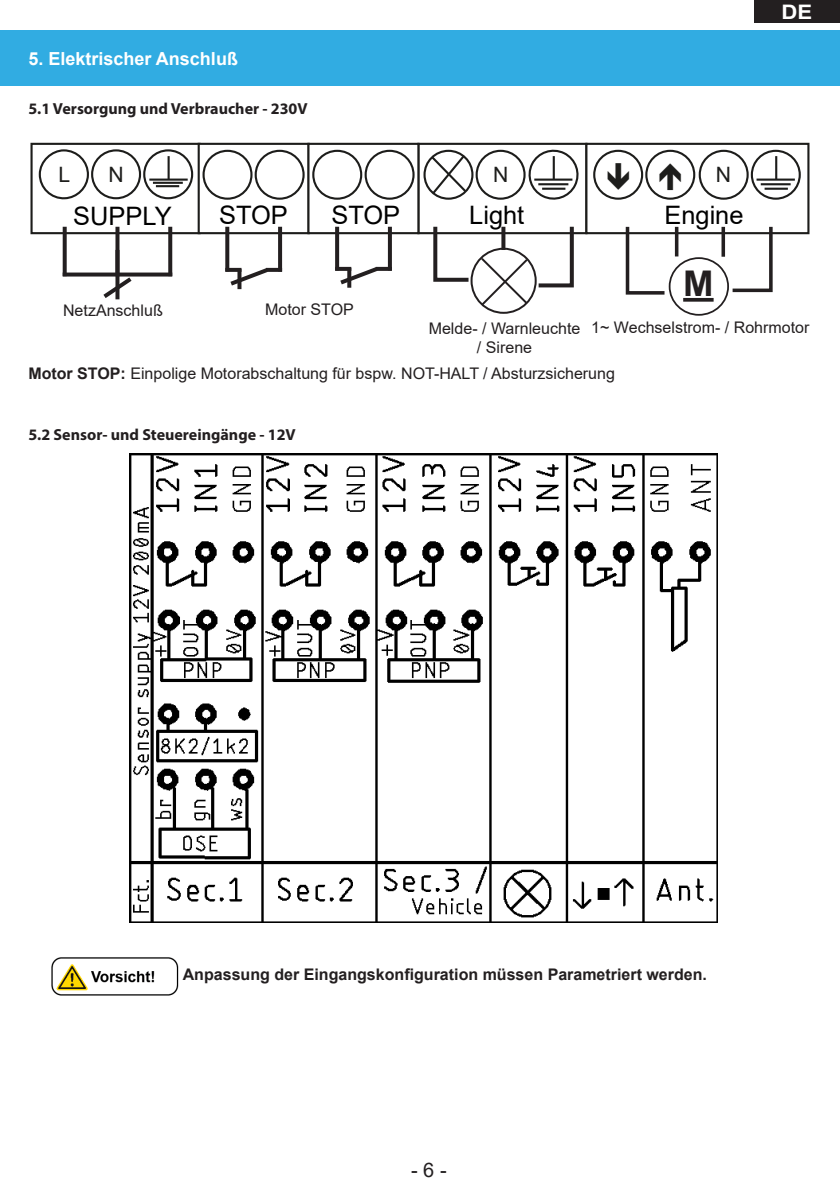
<style>
.page{position:relative;width:840px;height:1191px;background:#fff}
.page>*{position:absolute;margin:0;border:0;box-sizing:border-box;transform-origin:0 0}
.Fließtext{font:700 35.4px "Arial";color:#231f20}
.t1{font:25.4px "Arial";color:#000}
.t2{font:21.2px "Arial";color:#1d1d1b}
.t3{font:20px "Arial";color:#231f20}
.t4{font:700 20px "Arial";color:#fff;scale:1.11 1}
.Überschrift_Balken{font:700 18px "Arial";color:#fff}
.Fließtext-2{font:16px/19.2px "Arial";color:#231f20;text-align:center}
.Kapitelunterpunkte{font:700 16px "Myriad Pro";color:#231f20}
.Fließtext-3{font:700 16px "Arial";color:#231f20}
.s1{font-weight:700}
</style>
<div class="page">
<div style="left:753px;top:0;width:86px;height:23px;background:#231f20"></div>
<img style="left:130px;top:453px;width:586px;height:469px">
<div style="left:30px;top:143px;width:170px;height:91px;border:2px solid #1d1d1b"></div>
<div style="left:417px;top:143px;width:170px;height:91px;border:2px solid #1d1d1b"></div>
<div style="left:585px;top:143px;width:224px;height:91px;border:2px solid #1d1d1b"></div>
<div style="left:197px;top:143px;width:112px;height:91px;border:2px solid #1d1d1b"></div>
<div style="left:307px;top:143px;width:112px;height:91px;border:2px solid #1d1d1b"></div>
<div style="left:202px;top:150px;width:50px;height:50px;border:2px solid #1d1d1b;border-radius:50%"></div>
<div style="left:254px;top:150px;width:50px;height:50px;border:2px solid #1d1d1b;border-radius:50%"></div>
<div style="left:312px;top:150px;width:50px;height:50px;border:2px solid #1d1d1b;border-radius:50%"></div>
<div style="left:364px;top:150px;width:50px;height:50px;border:2px solid #1d1d1b;border-radius:50%"></div>
<svg style="left:38px;top:149px;width:51px;height:51px"></svg>
<div style="left:91px;top:149px;width:50px;height:50px;border:2px solid #1d1d1b;border-radius:50%"></div>
<svg style="left:144px;top:150px;width:48px;height:48px"></svg>
<div style="left:143px;top:149px;width:50px;height:50px;border:2px solid #1d1d1b;border-radius:50%"></div>
<hr style="left:167px;top:156px;width:2px;height:24px;background:#1d1d1b">
<hr style="left:149px;top:178px;width:38px;height:3px;background:#1d1d1b">
<hr style="left:153px;top:182px;width:30px;height:2px;background:#1d1d1b">
<hr style="left:156px;top:185px;width:23px;height:2px;background:#1d1d1b">
<div style="left:593px;top:150px;width:49px;height:50px;border:2px solid #1d1d1b;border-radius:50%"></div>
<div style="left:645px;top:150px;width:50px;height:50px;border:2px solid #1d1d1b;border-radius:50%"></div>
<svg style="left:751px;top:151px;width:48px;height:48px"></svg>
<div style="left:750px;top:150px;width:50px;height:50px;border:2px solid #1d1d1b;border-radius:50%"></div>
<hr style="left:774px;top:156px;width:2px;height:24px;background:#1d1d1b">
<hr style="left:756px;top:178px;width:38px;height:3px;background:#1d1d1b">
<hr style="left:760px;top:183px;width:30px;height:2px;background:#1d1d1b">
<hr style="left:764px;top:188px;width:23px;height:2px;background:#1d1d1b">
<div style="left:698px;top:150px;width:50px;height:50px;border:2px solid #1d1d1b;border-radius:50%"></div>
<svg style="left:424px;top:151px;width:48px;height:48px"></svg>
<div style="left:423px;top:150px;width:50px;height:50px;border:2px solid #1d1d1b;border-radius:50%"></div>
<div style="left:475px;top:150px;width:50px;height:50px;border:2px solid #1d1d1b;border-radius:50%"></div>
<svg style="left:528px;top:149px;width:51px;height:51px"></svg>
<hr style="left:552px;top:156px;width:2px;height:24px;background:#1d1d1b">
<hr style="left:534px;top:178px;width:38px;height:3px;background:#1d1d1b">
<hr style="left:538px;top:183px;width:30px;height:2px;background:#1d1d1b">
<hr style="left:542px;top:188px;width:23px;height:2px;background:#1d1d1b">
<svg style="left:428px;top:153px;width:40px;height:43px"></svg>
<svg style="left:63px;top:227px;width:4px;height:45px"></svg>
<svg style="left:99px;top:276px;width:37px;height:24px"></svg>
<svg style="left:63px;top:272px;width:105px;height:4px"></svg>
<svg style="left:115px;top:227px;width:4px;height:23px"></svg>
<svg style="left:115px;top:250px;width:4px;height:49px"></svg>
<svg style="left:168px;top:227px;width:4px;height:49px"></svg>
<svg style="left:225px;top:227px;width:4px;height:41px"></svg>
<svg style="left:272px;top:268px;width:10px;height:4px"></svg>
<svg style="left:226px;top:265px;width:46px;height:24px"></svg>
<svg style="left:278px;top:227px;width:4px;height:44px"></svg>
<svg style="left:335px;top:227px;width:4px;height:40px"></svg>
<svg style="left:382px;top:267px;width:9px;height:4px"></svg>
<svg style="left:387px;top:227px;width:4px;height:43px"></svg>
<svg style="left:431px;top:226px;width:144px;height:88px"></svg>
<svg style="left:501px;top:227px;width:4px;height:23px"></svg>
<svg style="left:623px;top:226px;width:151px;height:90px"></svg>
<svg style="left:674px;top:227px;width:4px;height:29px"></svg>
<hr style="left:721px;top:227px;width:3px;height:30px;background:#231f20">
<svg style="left:682px;top:298px;width:31px;height:4px"></svg>
<svg style="left:336px;top:264px;width:46px;height:24px"></svg>
<div style="left:0;top:30px;width:839px;height:55px;background:#31ace2"></div>
<img style="left:51px;top:957px;width:128px;height:39px">
<p class="Überschrift_Balken" style="left:28px;top:46px;width:211px">5. Elektrischer Anschluß</p>
<p class="Kapitelunterpunkte" style="left:28px;top:98px;width:281px">5.1 Versorgung und Verbraucher - 230V</p>
<h3 class="t2" style="left:58px;top:160px;width:13px">L</h3>
<h3 class="t2" style="left:108px;top:160px;width:17px">N</h3>
<h3 class="t2" style="left:493px;top:160px;width:17px">N</h3>
<h3 class="t2" style="left:715px;top:160px;width:17px">N</h3>
<h2 class="t1" style="left:73px;top:198px;width:100px">SUPPLY</h2>
<h2 class="t1" style="left:219px;top:198px;width:70px">STOP</h2>
<h2 class="t1" style="left:331px;top:198px;width:70px">STOP</h2>
<h2 class="t1" style="left:469px;top:198px;width:57px">Light</h2>
<h2 class="t1" style="left:664px;top:198px;width:81px">Engine</h2>
<p class="Fließtext-2" style="left:63px;top:301px;width:101px">NetzAnschluß</p>
<p class="Fließtext-2" style="left:265px;top:300px;width:90px">Motor STOP</p>
<p class="Fließtext" style="left:682px;top:259px;width:32px">M</p>
<p class="t4" style="left:781px;top:-2px;width:29px">DE</p>
<p class="Fließtext-2" style="left:428px;top:318px;width:153px">Melde- / Warnleuchte / Sirene</p>
<p class="Fließtext-2" style="left:591px;top:318px;width:219px">1~ Wechselstrom- / Rohrmotor</p>
<p class="Fließtext-2" style="left:28px;top:364px;width:587px"><span class="s1">Motor STOP:</span> Einpolige Motorabschaltung für bspw. NOT-HALT / Absturzsicherung</p>
<p class="Kapitelunterpunkte" style="left:28px;top:424px;width:269px">5.2 Sensor- und Steuereingänge - 12V</p>
<p class="Fließtext-3" style="left:183px;top:963px;width:525px">Anpassung der Eingangskonfiguration müssen Parametriert werden.</p>
<p class="t3" style="left:411px;top:1156px;width:37px">- 6 -</p>
</div>
